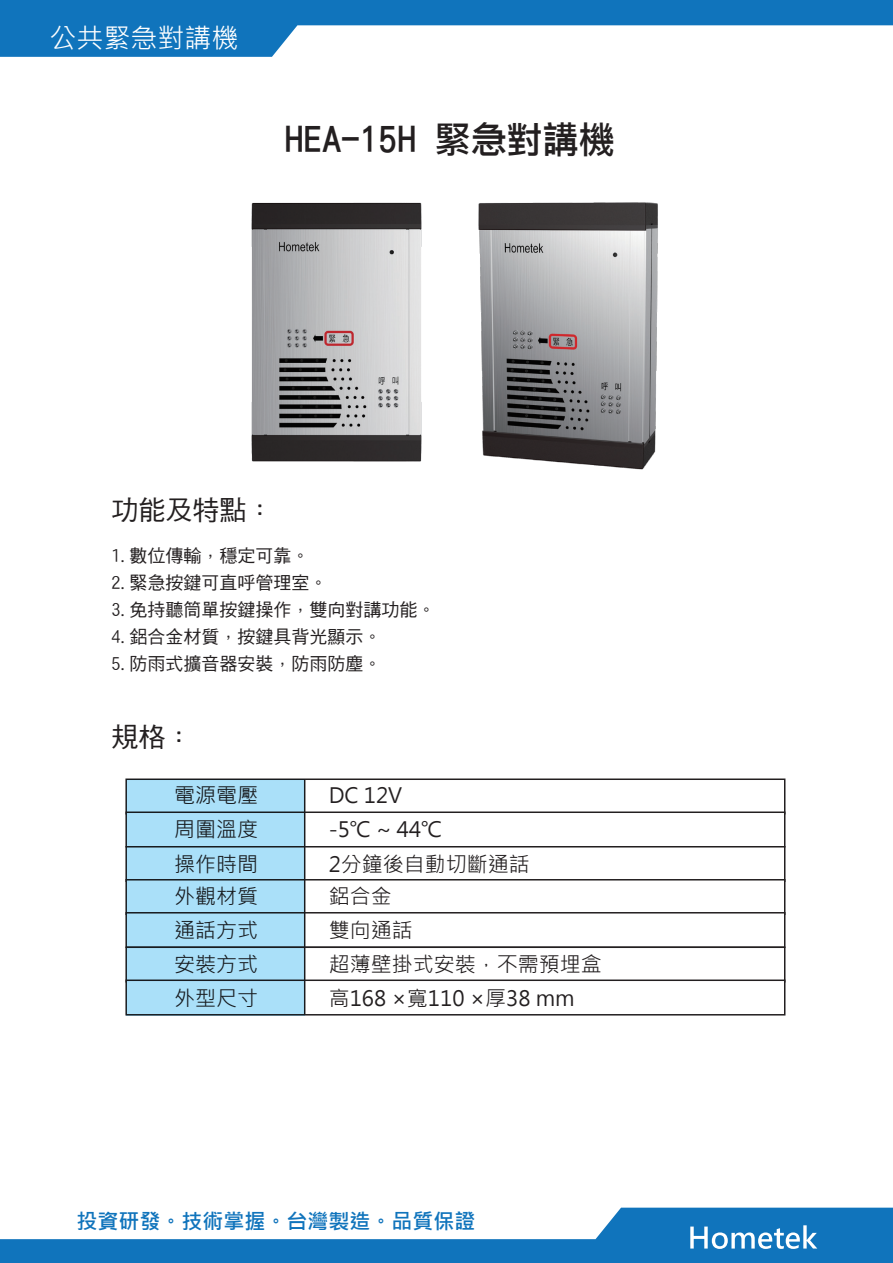
<style>
.page{position:relative;width:893px;height:1263px;background:#fff}
.page>*{position:absolute;margin:0;border:0;box-sizing:border-box;transform-origin:0 0}
.t1{font:37.5px "DF Li Hei W5 WIN BF";color:#231f20}
.t2{font:27px "DF Hei Md HKSCS U";color:#231f20}
.t3{font:27px "Microsoft Jheng Hei";color:#fff}
.t4{font:21px/34.2px "Microsoft Jheng Hei";color:#231f20}
.t5{font:700 21px "Microsoft Jheng Hei";color:#1074bc}
.t6{font:18px/27px "DF Hei Md HKSCS U";color:#231f20}
.s1{font-size:36px}
</style>
<div class="page">
<svg style="left:0;top:1208px;width:893px;height:55px;fill:#1074bc"></svg>
<svg style="left:0;top:0;width:893px;height:57px;fill:#1074bc"></svg>
<div style="left:125px;top:778px;width:660px;height:36px;border:2px solid #231f20"></div>
<div style="left:125px;top:811px;width:660px;height:36px;border:2px solid #231f20"></div>
<div style="left:125px;top:846px;width:660px;height:36px;border:2px solid #231f20"></div>
<div style="left:125px;top:879px;width:660px;height:36px;border:2px solid #231f20"></div>
<div style="left:125px;top:912px;width:660px;height:36px;border:2px solid #231f20"></div>
<div style="left:125px;top:946px;width:660px;height:36px;border:2px solid #231f20"></div>
<div style="left:125px;top:979px;width:660px;height:36px;border:2px solid #231f20"></div>
<div style="left:126px;top:779px;width:179px;height:236px;background:#aae0f9"></div>
<img style="left:251px;top:202px;width:171px;height:260px">
<img style="left:478px;top:202px;width:180px;height:268px">
<svg style="left:690px;top:1225px;width:127px;height:24px"></svg>
<p class="t3" style="left:50px;top:21px;width:190px">公共緊急對講機</p>
<h1 class="t1" style="left:285px;top:120px;width:331px">HEA-15H <span class="s1">緊急對講機</span></h1>
<p class="t2" style="left:112px;top:496px;width:163px">功能及特點：</p>
<p class="t6" style="left:112px;top:542px;width:325px">1.數位傳輸，穩定可靠。<br>2.緊急按鍵可直呼管理室。<br>3.免持聽筒單按鍵操作，雙向對講功能。<br>4.鋁合金材質，按鍵具背光顯示。<br>5.防雨式擴音器安裝，防雨防塵。</p>
<p class="t2" style="left:112px;top:724px;width:82px">規格：</p>
<p class="t4" style="left:174px;top:778px;width:85px">電源電壓</p>
<p class="t4" style="left:329px;top:778px;width:203px">DC 12V<br>-5℃ ~ 44℃<br>2分鐘後自動切斷通話</p>
<p class="t4" style="left:174px;top:813px;width:85px">周圍溫度操作時間</p>
<p class="t4" style="left:174px;top:879px;width:85px">外觀材質</p>
<p class="t4" style="left:329px;top:879px;width:64px">鋁合金</p>
<p class="t4" style="left:174px;top:913px;width:85px">通話方式安裝方式</p>
<p class="t4" style="left:329px;top:913px;width:274px">雙向通話<br>超薄壁掛式安裝，不需預埋盒</p>
<p class="t4" style="left:174px;top:981px;width:85px">外型尺寸</p>
<p class="t4" style="left:329px;top:981px;width:248px">高168 ×寬110 ×厚38 mm</p>
<p class="t5" style="left:76px;top:1208px;width:400px">投資研發。技術掌握。台灣製造。品質保證</p>
</div>
